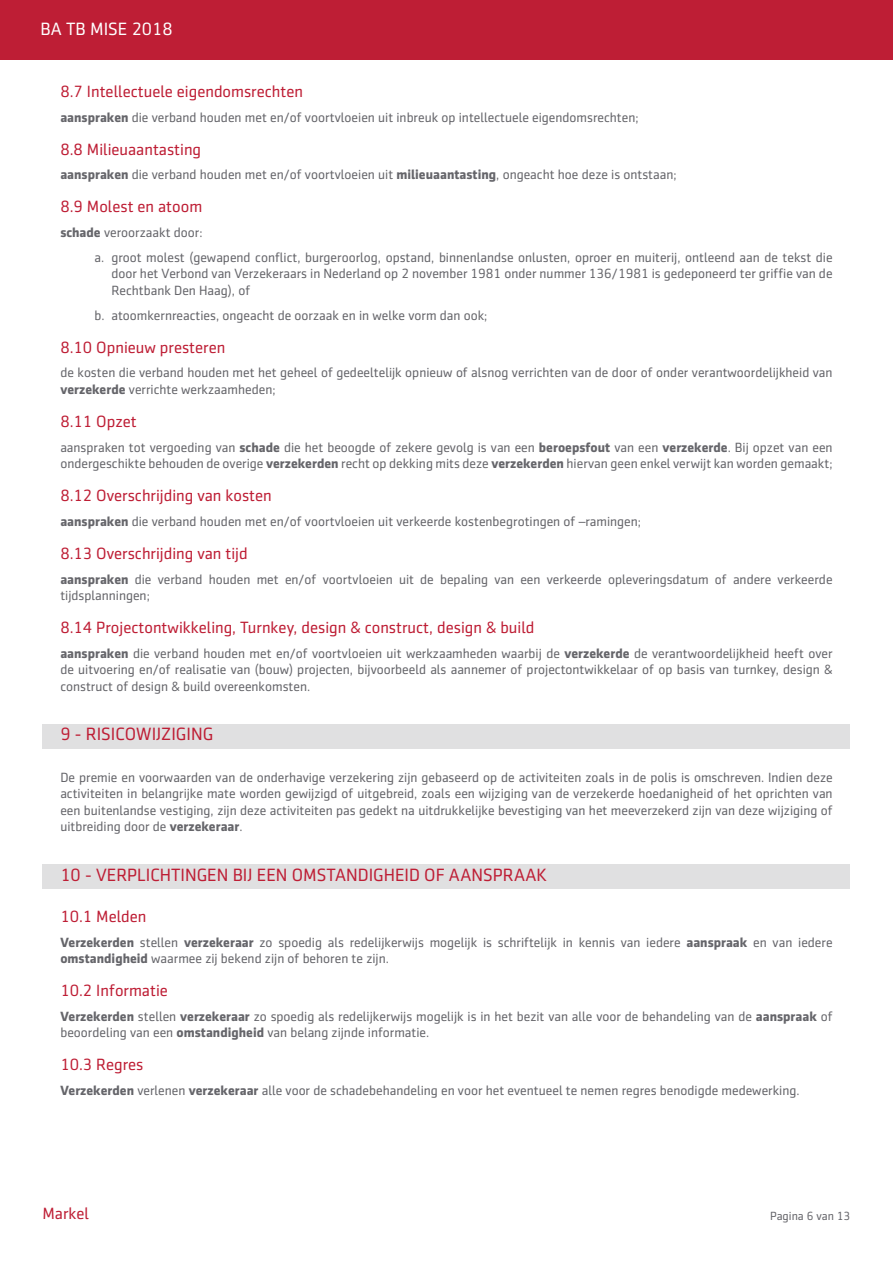
<style>
.page{position:relative;width:893px;height:1263px;background:#fff}
.page>*{position:absolute;margin:0;border:0;box-sizing:border-box;transform-origin:0 0}
._1_-_Überschrift{font:18px "Sentico Sans DT";color:#be1e35}
.Überschrift_13_20_bo{font:18px "Sentico Sans DT";color:#fff}
._1_1_Unter{font:16.5px "Sentico Sans DT";color:#be1e35}
.Standard_Text{font:13.5px/16.5px "Sentico Sans DT";color:#65656a}
.t1{font:12px "Sentico Sans DT";color:#65656a}
.s1{font-weight:700}
</style>
<div class="page">
<div style="left:43px;top:864px;width:807px;height:25px;background:#e0e0e1"></div>
<div style="left:43px;top:724px;width:807px;height:25px;background:#e0e0e1"></div>
<div style="left:0;top:0;width:893px;height:59px;background:#be1e35"></div>
<p class="Überschrift_13_20_bo" style="left:41px;top:19px;width:133px">BA TB MISE 2018</p>
<p class="_1_1_Unter" style="left:60px;top:82px;width:244px">8.7 Intellectuele eigendomsrechten</p>
<p class="Standard_Text" style="left:60px;top:109px;width:580px"><span class="s1">aanspraken</span> die verband houden met en/of voortvloeien uit inbreuk op intellectuele eigendomsrechten;</p>
<p class="_1_1_Unter" style="left:60px;top:140px;width:142px">8.8 Milieuaantasting</p>
<p class="Standard_Text" style="left:60px;top:166px;width:618px"><span class="s1">aanspraken</span> die verband houden met en/of voortvloeien uit <span class="s1">milieuaantasting</span>, ongeacht hoe deze is ontstaan;</p>
<p class="_1_1_Unter" style="left:60px;top:198px;width:143px">8.9 Molest en atoom</p>
<p class="Standard_Text" style="left:60px;top:224px;width:144px"><span class="s1">schade</span> veroorzaakt door:</p>
<p class="Standard_Text" style="left:111px;top:249px;width:723px;text-align:justify;text-indent:-17px">a. groot molest (gewapend conflict, burgeroorlog, opstand, binnenlandse onlusten, oproer en muiterij, ontleend aan de tekst die door het Verbond van Verzekeraars in Nederland op 2 november 1981 onder nummer 136/1981 is gedeponeerd ter griffie van de Rechtbank Den Haag), of</p>
<p class="Standard_Text" style="left:94px;top:307px;width:394px">b. atoomkernreacties, ongeacht de oorzaak en in welke vorm dan ook;</p>
<p class="_1_1_Unter" style="left:60px;top:338px;width:167px">8.10 Opnieuw presteren</p>
<p class="Standard_Text" style="left:60px;top:364px;width:774px">de kosten die verband houden met het geheel of gedeeltelijk opnieuw of alsnog verrichten van de door of onder verantwoordelijkheid van <span class="s1">verzekerde</span> verrichte werkzaamheden;</p>
<p class="_1_1_Unter" style="left:60px;top:412px;width:78px">8.11 Opzet</p>
<p class="Standard_Text" style="left:60px;top:439px;width:774px">aanspraken tot vergoeding van <span class="s1">schade</span> die het beoogde of zekere gevolg is van een <span class="s1">beroepsfout</span> van een <span class="s1">verzekerde</span>. Bij opzet van een ondergeschikte behouden de overige <span class="s1">verzekerden</span> recht op dekking mits deze <span class="s1">verzekerden</span> hiervan geen enkel verwijt kan worden gemaakt;</p>
<p class="_1_1_Unter" style="left:60px;top:486px;width:213px">8.12 Overschrijding van kosten</p>
<p class="Standard_Text" style="left:60px;top:513px;width:582px"><span class="s1">aanspraken</span> die verband houden met en/of voortvloeien uit verkeerde kostenbegrotingen of –ramingen;</p>
<p class="_1_1_Unter" style="left:60px;top:544px;width:189px">8.13 Overschrijding van tijd</p>
<p class="Standard_Text" style="left:60px;top:571px;width:774px"><span class="s1">aanspraken</span> die verband houden met en/of voortvloeien uit de bepaling van een verkeerde opleveringsdatum of andere verkeerde tijdsplanningen;</p>
<p class="_1_1_Unter" style="left:60px;top:618px;width:476px">8.14 Projectontwikkeling, Turnkey, design &amp; construct, design &amp; build</p>
<p class="Standard_Text" style="left:60px;top:645px;width:774px;text-align:justify"><span class="s1">aanspraken</span> die verband houden met en/of voortvloeien uit werkzaamheden waarbij de <span class="s1">verzekerde</span> de verantwoordelijkheid heeft over de uitvoering en/of realisatie van (bouw) projecten, bijvoorbeeld als aannemer of projectontwikkelaar of op basis van turnkey, design &amp; construct of design &amp; build overeenkomsten.</p>
<p class="_1_-_Überschrift" style="left:60px;top:724px;width:154px">9 - RISICOWIJZIGING</p>
<p class="Standard_Text" style="left:60px;top:769px;width:774px;text-align:justify">De premie en voorwaarden van de onderhavige verzekering zijn gebaseerd op de activiteiten zoals in de polis is omschreven. Indien deze activiteiten in belangrijke mate worden gewijzigd of uitgebreid, zoals een wijziging van de verzekerde hoedanigheid of het oprichten van een buitenlandse vestiging, zijn deze activiteiten pas gedekt na uitdrukkelijke bevestiging van het meeverzekerd zijn van deze wijziging of uitbreiding door de <span class="s1">verzekeraar</span>.</p>
<p class="_1_-_Überschrift" style="left:60px;top:865px;width:488px">10 - VERPLICHTINGEN BIJ EEN OMSTANDIGHEID OF AANSPRAAK</p>
<p class="_1_1_Unter" style="left:60px;top:907px;width:88px">10.1 Melden</p>
<p class="Standard_Text" style="left:60px;top:934px;width:774px"><span class="s1">Verzekerden</span> stellen <span class="s1">verzekeraar</span> zo spoedig als redelijkerwijs mogelijk is schriftelijk in kennis van iedere <span class="s1">aanspraak</span> en van iedere <span class="s1">omstandigheid</span> waarmee zij bekend zijn of behoren te zijn.</p>
<p class="_1_1_Unter" style="left:60px;top:981px;width:109px">10.2 Informatie</p>
<p class="Standard_Text" style="left:60px;top:1008px;width:774px"><span class="s1">Verzekerden</span> stellen <span class="s1">verzekeraar</span> zo spoedig als redelijkerwijs mogelijk is in het bezit van alle voor de behandeling van de <span class="s1">aanspraak</span> of beoordeling van een <span class="s1">omstandigheid</span> van belang zijnde informatie.</p>
<p class="_1_1_Unter" style="left:60px;top:1056px;width:85px">10.3 Regres</p>
<p class="Standard_Text" style="left:60px;top:1082px;width:741px"><span class="s1">Verzekerden</span> verlenen <span class="s1">verzekeraar</span> alle voor de schadebehandeling en voor het eventueel te nemen regres benodigde medewerking.</p>
<p class="_1_1_Unter" style="left:43px;top:1204px;width:48px">Markel</p>
<p class="t1" style="left:770px;top:1210px;width:82px">Pagina 6 van 13</p>
</div>
